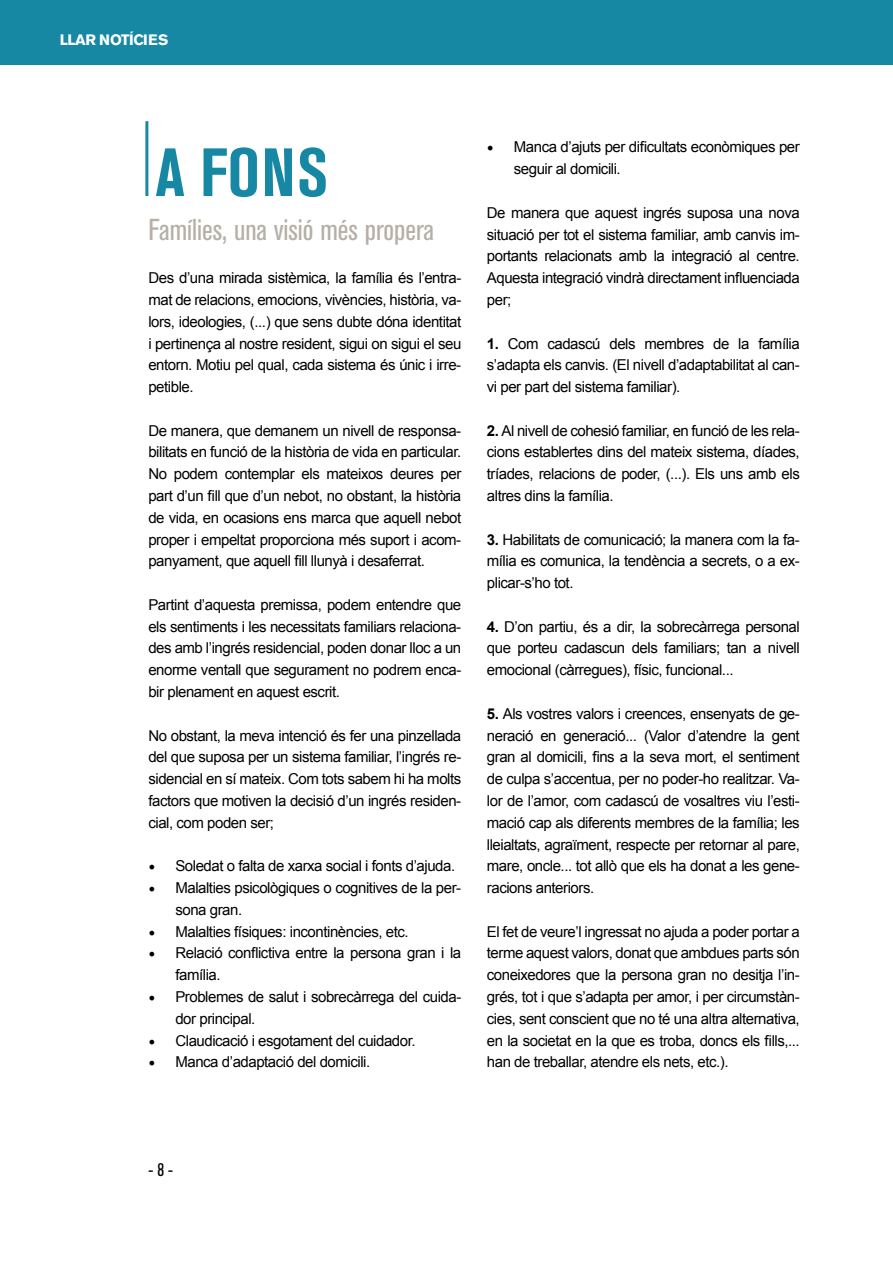
<style>
.page{position:relative;width:893px;height:1263px;background:#fff}
.page>*{position:absolute;margin:0;border:0;box-sizing:border-box;transform-origin:0 0}
.t1{font:700 condensed 67.5px "Akzidenz Grotesk BE";color:#1788a3}
.t2{font:condensed 30px "Akzidenz Grotesk BE";color:#b6afa7}
.t3{font:condensed 18px "Akzidenz Grotesk BE";color:#000}
.t4{font:15px/21.8px "Arial";letter-spacing:-.03em;color:#000;text-align:justify}
.t5{font:700 15px "Akzidenz Grotesk BE";letter-spacing:-.03em;color:#fff}
.s1{font-family:"Minion Pro";font-size:18px}
.s2{font-weight:700}
</style>
<div class="page">
<div style="left:0;top:0;width:893px;height:65px;background:#1788a3"></div>
<hr style="left:145px;top:121px;width:3px;height:75px;background:#1788a3">
<p class="t5" style="left:60px;top:31px;width:110px">LLAR NOTÍCIES</p>
<h1 class="t1" style="left:155px;top:134px;width:174px">A FONS</h1>
<h2 class="t2" style="left:148px;top:213px;width:287px">Famílies, una visió més propera</h2>
<p class="t4" style="left:148px;top:267px;width:314px">Des d’una mirada sistèmica, la família és l’entra&shy;mat de relacions, emocions, vivències, història, va&shy;lors, ideologies, (...) que sens dubte dóna identitat i pertinença al nostre resident, sigui on sigui el seu entorn. Motiu pel qual, cada sistema és únic i irre&shy;petible.</p>
<p class="t4" style="left:148px;top:419px;width:314px">De manera, que demanem un nivell de responsa&shy;bilitats en funció de la història de vida en particular.<br>No podem contemplar els mateixos deures per part d’un fill que d’un nebot, no obstant, la història de vida, en ocasions ens marca que aquell nebot proper i empeltat proporciona més suport i acom&shy;panyament, que aquell fill llunyà i desaferrat.</p>
<p class="t4" style="left:148px;top:594px;width:314px">Partint d’aquesta premissa, podem entendre que els sentiments i les necessitats familiars relaciona&shy;des amb l’ingrés residencial, poden donar lloc a un enorme ventall que segurament no podrem enca&shy;bir plenament en aquest escrit.</p>
<p class="t4" style="left:148px;top:724px;width:314px">No obstant, la meva intenció és fer una pinzellada del que suposa per un sistema familiar, l’ingrés re&shy;sidencial en sí mateix. Com tots sabem hi ha molts factors que motiven la decisió d’un ingrés residen&shy;cial, com poden ser;</p>
<p class="t4" style="left:148px;top:855px;width:308px"><span class="s1">•</span> Soledat o falta de xarxa social i fonts d’ajuda.</p>
<p class="t4" style="left:175px;top:877px;width:287px;text-indent:-27px"><span class="s1">•</span> Malalties psicològiques o cognitives de la per&shy;sona gran.</p>
<p class="t4" style="left:148px;top:920px;width:262px"><span class="s1">•</span> Malalties físiques: incontinències, etc.</p>
<p class="t4" style="left:175px;top:942px;width:287px;text-indent:-27px"><span class="s1">•</span> Relació conflictiva entre la persona gran i la família.</p>
<p class="t4" style="left:175px;top:986px;width:287px;text-indent:-27px"><span class="s1">•</span> Problemes de salut i sobrecàrrega del cuida&shy;dor principal.</p>
<p class="t4" style="left:148px;top:1029px;width:269px"><span class="s1">•</span> Claudicació i esgotament del cuidador.</p>
<p class="t4" style="left:148px;top:1051px;width:223px"><span class="s1">•</span> Manca d’adaptació del domicili.</p>
<p class="t4" style="left:514px;top:136px;width:287px;text-indent:-27px"><span class="s1">•</span> Manca d’ajuts per dificultats econòmiques per seguir al domicili.</p>
<p class="t4" style="left:487px;top:202px;width:314px">De manera que aquest ingrés suposa una nova situació per tot el sistema familiar, amb canvis im&shy;portants relacionats amb la integració al centre.<br>Aquesta integració vindrà directament influenciada per;</p>
<p class="t4" style="left:487px;top:332px;width:314px"><span class="s2">1.</span> Com cadascú dels membres de la família s’adapta els canvis. (El nivell d’adaptabilitat al can&shy;vi per part del sistema familiar).</p>
<p class="t4" style="left:487px;top:419px;width:314px"><span class="s2">2.</span> Al nivell de cohesió familiar, en funció de les rela&shy;cions establertes dins del mateix sistema, díades, tríades, relacions de poder, (...). Els uns amb els altres dins la família.</p>
<p class="t4" style="left:487px;top:528px;width:314px"><span class="s2">3.</span> Habilitats de comunicació; la manera com la fa&shy;mília es comunica, la tendència a secrets, o a ex&shy;plicar-s’ho tot.</p>
<p class="t4" style="left:487px;top:615px;width:314px"><span class="s2">4.</span> D’on partiu, és a dir, la sobrecàrrega personal que porteu cadascun dels familiars; tan a nivell emocional (càrregues), físic, funcional...</p>
<p class="t4" style="left:487px;top:703px;width:314px"><span class="s2">5.</span> Als vostres valors i creences, ensenyats de ge&shy;neració en generació... (Valor d’atendre la gent gran al domicili, fins a la seva mort, el sentiment de culpa s’accentua, per no poder-ho realitzar. Va&shy;lor de l’amor, com cadascú de vosaltres viu l’esti&shy;mació cap als diferents membres de la família; les lleialtats, agraïment, respecte per retornar al pare, mare, oncle... tot allò que els ha donat a les gene&shy;racions anteriors.</p>
<p class="t4" style="left:487px;top:920px;width:314px">El fet de veure’l ingressat no ajuda a poder portar a terme aquest valors, donat que ambdues parts són coneixedores que la persona gran no desitja l’in&shy;grés, tot i que s’adapta per amor, i per circumstàn&shy;cies, sent conscient que no té una altra alternativa, en la societat en la que es troba, doncs els fills,... han de treballar, atendre els nets, etc.).</p>
<p class="t3" style="left:148px;top:1160px;width:26px">- 8 -</p>
</div>
